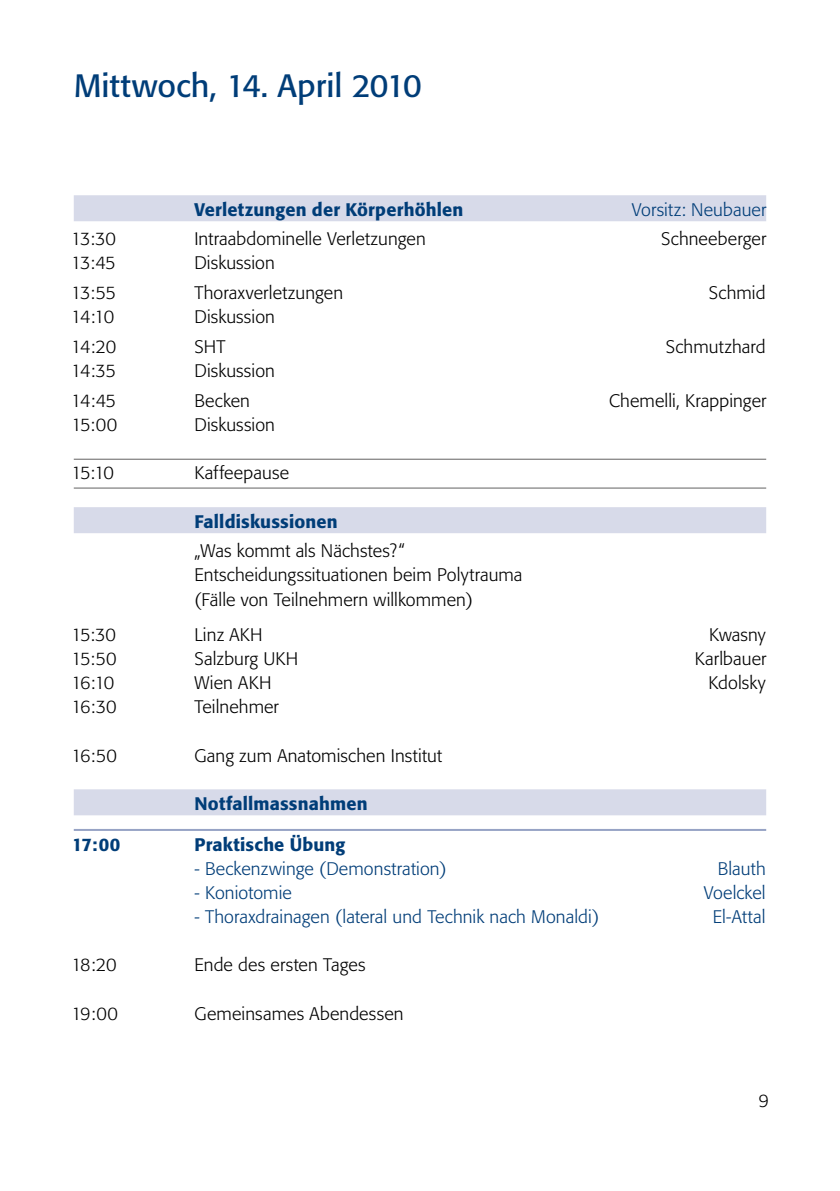
<style>
.page{position:relative;width:840px;height:1191px;background:#fff}
.page>*{position:absolute;margin:0;border:0;box-sizing:border-box;transform-origin:0 0}
.t1{font:32px "Formata BQ";color:#003d78}
.t2{font:300 18px/24.2px "Formata BQ";letter-spacing:.005em;color:#000}
.t3{font:300 18px "Formata BQ";letter-spacing:.005em;color:#003d78}
.t4{font:500 18px "Formata BQ";letter-spacing:.01em;color:#003d78}
</style>
<div class="page">
<div style="left:74px;top:195px;width:691px;height:26px;background:#d7dae9"></div>
<hr style="left:74px;top:459px;width:691px;height:1px;background:#636262">
<hr style="left:74px;top:488px;width:691px;height:1px;background:#636262">
<div style="left:74px;top:507px;width:691px;height:26px;background:#d7dae9"></div>
<div style="left:74px;top:789px;width:691px;height:26px;background:#d7dae9"></div>
<hr style="left:74px;top:829px;width:691px;height:2px;background:#97a3c5">
<h1 class="t1" style="left:74px;top:66px;width:349px">Mittwoch, 14. April 2010</h1>
<p class="t4" style="left:194px;top:198px;width:270px">Verletzungen der Körperhöhlen</p>
<p class="t3" style="left:631px;top:199px;width:136px">Vorsitz: Neubauer</p>
<p class="t2" style="left:71px;top:227px;width:47px">13:30</p>
<p class="t2" style="left:194px;top:227px;width:233px">Intraabdominelle Verletzungen</p>
<p class="t2" style="left:661px;top:227px;width:107px">Schneeberger</p>
<p class="t2" style="left:71px;top:251px;width:46px">13:45</p>
<p class="t2" style="left:194px;top:251px;width:82px">Diskussion</p>
<p class="t2" style="left:71px;top:281px;width:47px">13:55</p>
<p class="t2" style="left:194px;top:281px;width:150px">Thoraxverletzungen</p>
<p class="t2" style="left:708px;top:281px;width:58px">Schmid</p>
<p class="t2" style="left:71px;top:305px;width:45px">14:10</p>
<p class="t2" style="left:194px;top:305px;width:82px">Diskussion</p>
<p class="t2" style="left:71px;top:335px;width:47px">14:20</p>
<p class="t2" style="left:194px;top:335px;width:32px">SHT</p>
<p class="t2" style="left:665px;top:335px;width:101px">Schmutzhard</p>
<p class="t2" style="left:71px;top:359px;width:46px">14:35</p>
<p class="t2" style="left:194px;top:359px;width:82px">Diskussion</p>
<p class="t2" style="left:71px;top:389px;width:47px">14:45</p>
<p class="t2" style="left:194px;top:389px;width:57px">Becken</p>
<p class="t2" style="left:608px;top:389px;width:159px">Chemelli, Krappinger</p>
<p class="t2" style="left:71px;top:413px;width:48px">15:00</p>
<p class="t2" style="left:194px;top:413px;width:82px">Diskussion</p>
<p class="t2" style="left:71px;top:461px;width:44px">15:10</p>
<p class="t2" style="left:194px;top:461px;width:96px">Kaffeepause</p>
<p class="t4" style="left:194px;top:510px;width:145px">Falldiskussionen</p>
<p class="t2" style="left:194px;top:539px;width:329px">„Was kommt als Nächstes?“<br>Entscheidungssituationen beim Polytrauma (Fälle von Teilnehmern willkommen)</p>
<p class="t2" style="left:71px;top:623px;width:47px">15:30</p>
<p class="t2" style="left:194px;top:623px;width:70px">Linz AKH</p>
<p class="t2" style="left:708px;top:623px;width:58px">Kwasny</p>
<p class="t2" style="left:71px;top:647px;width:47px">15:50</p>
<p class="t2" style="left:194px;top:647px;width:105px">Salzburg UKH</p>
<p class="t2" style="left:694px;top:647px;width:73px">Karlbauer</p>
<p class="t2" style="left:71px;top:671px;width:45px">16:10</p>
<p class="t2" style="left:194px;top:671px;width:78px">Wien AKH</p>
<p class="t2" style="left:708px;top:671px;width:59px">Kdolsky</p>
<p class="t2" style="left:71px;top:695px;width:47px">16:30</p>
<p class="t2" style="left:194px;top:695px;width:86px">Teilnehmer</p>
<p class="t2" style="left:71px;top:743px;width:47px">16:50</p>
<p class="t2" style="left:194px;top:743px;width:249px">Gang zum Anatomischen Institut</p>
<p class="t4" style="left:194px;top:792px;width:174px">Notfallmassnahmen</p>
<p class="t4" style="left:72px;top:833px;width:49px">17:00</p>
<p class="t4" style="left:194px;top:833px;width:152px">Praktische Übung</p>
<p class="t3" style="left:194px;top:858px;width:253px">- Beckenzwinge (Demonstration)</p>
<p class="t3" style="left:717px;top:858px;width:49px">Blauth</p>
<p class="t3" style="left:194px;top:882px;width:99px">- Koniotomie</p>
<p class="t3" style="left:703px;top:882px;width:63px">Voelckel</p>
<p class="t3" style="left:194px;top:906px;width:406px">- Thoraxdrainagen (lateral und Technik nach Monaldi)</p>
<p class="t3" style="left:712px;top:906px;width:54px">El-Attal</p>
<p class="t2" style="left:71px;top:953px;width:47px">18:20</p>
<p class="t2" style="left:194px;top:953px;width:172px">Ende des ersten Tages</p>
<p class="t2" style="left:71px;top:1001px;width:48px">19:00</p>
<p class="t2" style="left:194px;top:1001px;width:210px">Gemeinsames Abendessen</p>
<p class="t2" style="left:758px;top:1089px;width:12px">9</p>
</div>
